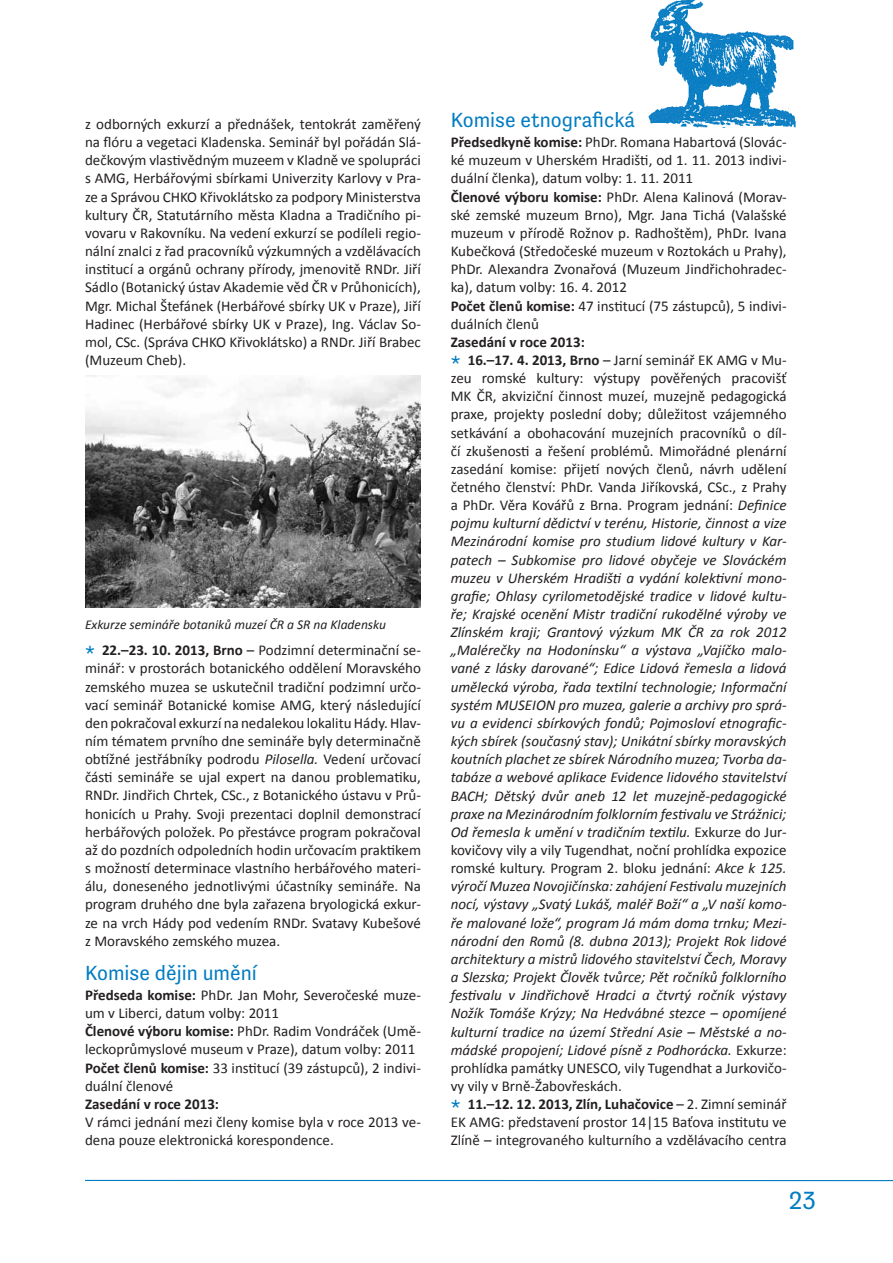
<style>
.page{position:relative;width:893px;height:1263px;background:#fff}
.page>*{position:absolute;margin:0;border:0;box-sizing:border-box;transform-origin:0 0}
.t1{font:25.5px "Tenso";color:#007cc2}
.t2{font:21px "Tenso";color:#007cc2}
.t3{font:15px/18.1px "Calibri";color:#231f20}
.t4{font:italic 15px/18.1px "Calibri";color:#231f20}
.t5{font:700 15px "Calibri";color:#231f20}
.t6{font:italic 13.5px "Calibri";color:#231f20}
.s1{font-family:"Tenso";font-size:18px;color:#007cc2}
.s2{font-weight:700}
.s3{font-style:italic}
.s4{font-weight:700;font-style:normal}
.s5{font-family:"Tenso";font-style:normal;font-size:18px;color:#007cc2}
.s6{font-style:normal}
</style>
<div class="page">
<hr style="left:85px;top:1180px;width:808px;height:1px;background:#007cc2">
<img style="left:85px;top:376px;width:336px;height:232px">
<img style="left:648px;top:0;width:148px;height:128px">
<p class="t3" style="left:85px;top:114px;width:337px;text-align:justify">z odborných exkurzí a přednášek, tentokrát zaměřený na flóru a vegetaci Kladenska. Seminář byl pořádán Slá&shy;dečkovým vlastivědným muzeem v Kladně ve spolupráci s AMG, Herbářovými sbírkami Univerzity Karlovy v Pra&shy;ze a Správou CHKO Křivoklátsko za podpory Ministerstva kultury ČR, Statutárního města Kladna a Tradičního pi&shy;vovaru v Rakovníku. Na vedení exkurzí se podíleli regio&shy;nální znalci z řad pracovníků výzkumných a vzdělávacích institucí a orgánů ochrany přírody, jmenovitě RNDr. Jiří Sádlo (Botanický ústav Akademie věd ČR v Průhonicích), Mgr. Michal Štefánek (Herbářové sbírky UK v Praze), Jiří Hadinec (Herbářové sbírky UK v Praze), Ing. Václav So&shy;mol, CSc. (Správa CHKO Křivoklátsko) a RNDr. Jiří Brabec (Muzeum Cheb).</p>
<p class="t6" style="left:85px;top:616px;width:302px">Exkurze semináře botaniků muzeí ČR a SR na Kladensku</p>
<p class="t3" style="left:85px;top:640px;width:337px;text-align:justify"><span class="s1">*</span> <span class="s2">22.–23. 10. 2013, Brno</span> – Podzimní determinační se&shy;minář: v prostorách botanického oddělení Moravského zemského muzea se uskutečnil tradiční podzimní určo&shy;vací seminář Botanické komise AMG, který následující den pokračoval exkurzí na nedalekou lokalitu Hády. Hlav&shy;ním tématem prvního dne semináře byly determinačně obtížné jestřábníky podrodu <span class="s3">Pilosella.</span> Vedení určovací části semináře se ujal expert na danou problematiku, RNDr. Jindřich Chrtek, CSc., z Botanického ústavu v Prů&shy;honicích u Prahy. Svoji prezentaci doplnil demonstrací herbářových položek. Po přestávce program pokračoval až do pozdních odpoledních hodin určovacím praktikem s možností determinace vlastního herbářového materi&shy;álu, doneseného jednotlivými účastníky semináře. Na program druhého dne byla zařazena bryologická exkur&shy;ze na vrch Hády pod vedením RNDr. Svatavy Kubešové z Moravského zemského muzea.</p>
<h2 class="t2" style="left:85px;top:960px;width:175px">Komise dějin umění</h2>
<p class="t3" style="left:85px;top:985px;width:337px"><span class="s2">Předseda komise:</span> PhDr. Jan Mohr, Severočeské muze&shy;um v Liberci, datum volby: 2011<br><span class="s2">Členové výboru komise:</span> PhDr. Radim Vondráček (Umě&shy;leckoprůmyslové museum v Praze), datum volby: 2011<br><span class="s2">Počet členů komise:</span> 33 institucí (39 zástupců), 2 indivi&shy;duální členové</p>
<p class="t5" style="left:85px;top:1094px;width:136px">Zasedání v roce 2013:</p>
<p class="t3" style="left:85px;top:1112px;width:337px">V rámci jednání mezi členy komise byla v roce 2013 ve&shy;dena pouze elektronická korespondence.</p>
<h2 class="t2" style="left:451px;top:108px;width:186px">Komise etnografická</h2>
<p class="t3" style="left:451px;top:132px;width:337px"><span class="s2">Předsedkyně komise:</span> PhDr. Romana Habartová (Slovác&shy;ké muzeum v Uherském Hradišti, od 1. 11. 2013 indivi&shy;duální členka), datum volby: 1. 11. 2011<br><span class="s2">Členové výboru komise:</span> PhDr. Alena Kalinová (Morav&shy;ské zemské muzeum Brno), Mgr. Jana Tichá (Valašské muzeum v přírodě Rožnov p. Radhoštěm), PhDr. Ivana Kubečková (Středočeské muzeum v Roztokách u Prahy), PhDr. Alexandra Zvonařová (Muzeum Jindřichohradec&shy;ka), datum volby: 16. 4. 2012<br><span class="s2">Počet členů komise:</span> 47 institucí (75 zástupců), 5 indivi&shy;duálních členů</p>
<p class="t4" style="left:451px;top:332px;width:337px"><span class="s4">Zasedání v roce 2013:<br></span><span class="s5">*</span> <span class="s4">16.–17. 4. 2013, Brno</span> <span class="s6">– Jarní seminář EK AMG v Mu&shy;zeu romské kultury: výstupy pověřených pracovišť MK ČR, akviziční činnost muzeí, muzejně pedagogická praxe, projekty poslední doby; důležitost vzájemného setkávání a obohacování muzejních pracovníků o díl&shy;čí zkušenosti a řešení problémů. Mimořádné plenární zasedání komise: přijetí nových členů, návrh udělení četného členství: PhDr. Vanda Jiříkovská, CSc., z Prahy a PhDr. Věra Kovářů z Brna. Program jednání:</span> Definice pojmu kulturní dědictví v terénu, Historie, činnost a vize Mezinárodní komise pro studium lidové kultury v Kar&shy;patech – Subkomise pro lidové obyčeje ve Slováckém muzeu v Uherském Hradišti a vydání kolektivní mono&shy;grafie; Ohlasy cyrilometodějské tradice v lidové kultu&shy;ře; Krajské ocenění Mistr tradiční rukodělné výroby ve Zlínském kraji; Grantový výzkum MK ČR za rok 2012 „Malérečky na Hodonínsku“ a výstava „Vajíčko malo&shy;vané z lásky darované“; Edice Lidová řemesla a lidová umělecká výroba, řada textilní technologie; Informační systém MUSEION pro muzea, galerie a archivy pro sprá&shy;vu a evidenci sbírkových fondů; Pojmosloví etnografic&shy;kých sbírek (současný stav); Unikátní sbírky moravských koutních plachet ze sbírek Národního muzea; Tvorba da&shy;tabáze a webové aplikace Evidence lidového stavitelství BACH; Dětský dvůr aneb 12 let muzejně-pedagogické praxe na Mezinárodním folklorním festivalu ve Strážnici; Od řemesla k umění v tradičním textilu. <span class="s6">Exkurze do Jur&shy;kovičovy vily a vily Tugendhat, noční prohlídka expozice romské kultury. Program 2. bloku jednání:</span> Akce k 125. výročí Muzea Novojičínska: zahájení Festivalu muzejních nocí, výstavy „Svatý Lukáš, maléř Boží“ a „V naší komo&shy;ře malované lože“, program Já mám doma trnku; Mezi&shy;národní den Romů (8. dubna 2013); Projekt Rok lidové architektury a mistrů lidového stavitelství Čech, Moravy a Slezska; Projekt Člověk tvůrce; Pět ročníků folklorního festivalu v Jindřichově Hradci a čtvrtý ročník výstavy Nožík Tomáše Krýzy; Na Hedvábné stezce – opomíjené kulturní tradice na území Střední Asie – Městské a no&shy;mádské propojení; Lidové písně z Podhorácka. <span class="s6">Exkurze: prohlídka památky UNESCO, vily Tugendhat a Jurkovičo&shy;vy vily v Brně-Žabovřeskách.<br></span><span class="s5">*</span> <span class="s4">11.–12. 12. 2013, Zlín, Luhačovice</span> <span class="s6">– 2. Zimní seminář EK AMG: představení prostor 14|15 Baťova institutu ve Zlíně – integrovaného kulturního a vzdělávacího centra</span></p>
<h1 class="t1" style="left:789px;top:1185px;width:29px">23</h1>
</div>
